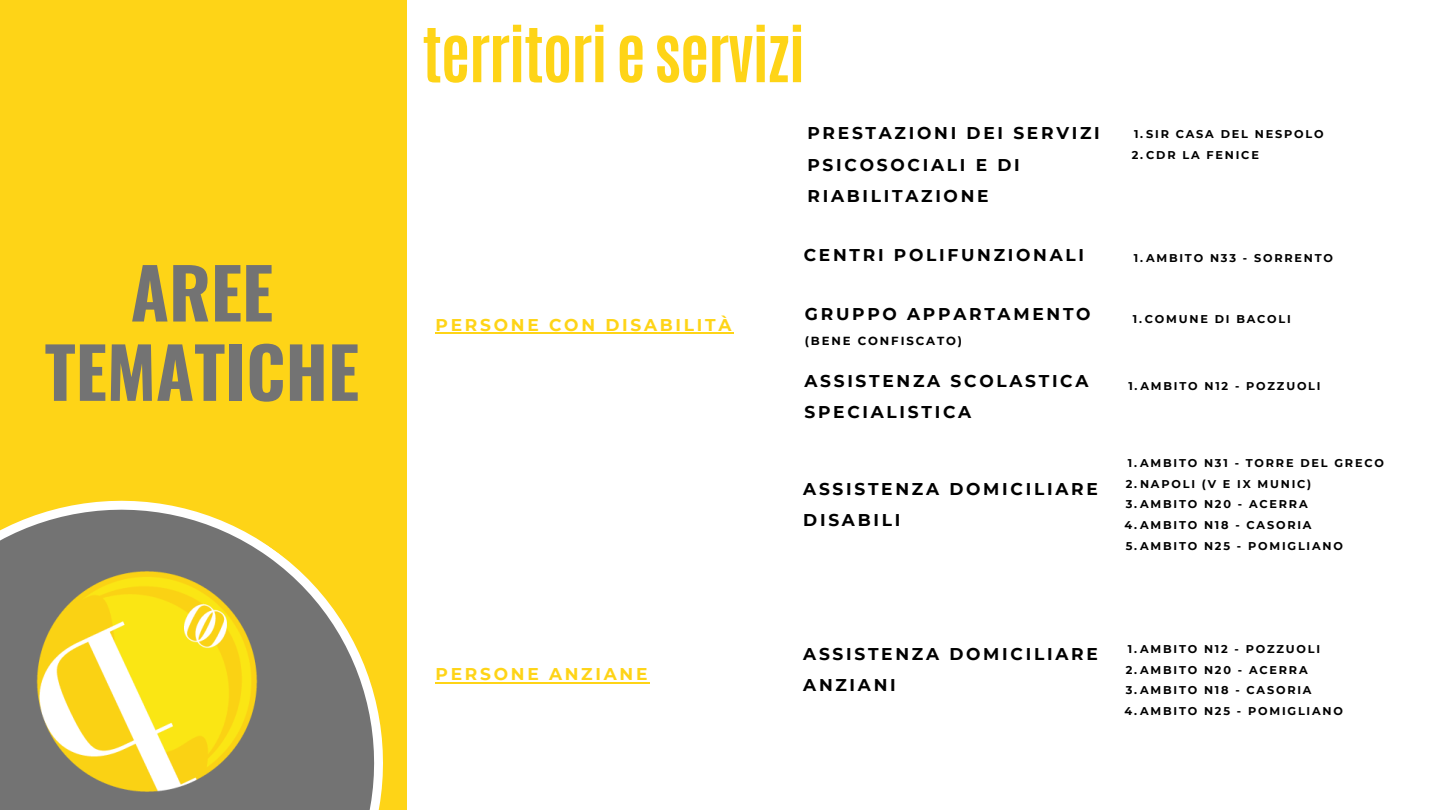
<style>
.page{position:relative;width:1440px;height:810px;background:#fff}
.page>*{position:absolute;margin:0;border:0;box-sizing:border-box;transform-origin:0 0}
.t1{font:700 69.7px/79.3px "Oswald";color:#737373;text-align:center}
.t2{font:700 63px "Antonio";letter-spacing:-.02em;color:#fed417}
.t3{font:700 17px/31.5px "Montserrat";letter-spacing:.16em;color:#000}
.t4{font:700 17px "Montserrat";letter-spacing:.16em;color:#fed417}
.t5{font:700 11.7px "Montserrat";letter-spacing:.16em;color:#000}
.t6{font:700 11.3px "Montserrat";letter-spacing:.16em;color:#000}
</style>
<div class="page">
<div style="left:0;top:0;width:406px;height:810px;background:#fed417"></div>
<svg style="left:331px;top:466px;width:76px;height:344px"></svg>
<img style="left:0;top:500px;width:331px;height:310px">
<hr style="left:436px;top:332px;width:298px;height:2px;background:#fed417">
<hr style="left:436px;top:682px;width:214px;height:1px;background:#fed417">
<p class="t1" style="left:45px;top:250px;width:316px">AREE<br>TEMATICHE</p>
<h2 class="t2" style="left:422px;top:10px;width:384px">TERRITORI E SERVIZI</h2>
<h3 class="t3" style="left:807px;top:117px;width:294px;line-height:31.9px">PRESTAZIONI DEI SERVIZI<br>PSICOSOCIALI E DI<br>RIABILITAZIONE</h3>
<p class="t6" style="left:1134px;top:127px;width:191px">1.SIR CASA DEL NESPOLO</p>
<p class="t6" style="left:1132px;top:148px;width:129px">2.CDR LA FENICE</p>
<p class="t4" style="left:436px;top:314px;width:297px">PERSONE CON DISABILITÀ</p>
<p class="t4" style="left:436px;top:664px;width:213px">PERSONE ANZIANE</p>
<p class="t3" style="left:804px;top:239px;width:282px">CENTRI POLIFUNZIONALI</p>
<h3 class="t6" style="left:1134px;top:251px;width:201px">1.AMBITO N33 - SORRENTO</h3>
<p class="t3" style="left:805px;top:298px;width:287px">GRUPPO APPARTAMENTO</p>
<p class="t5" style="left:805px;top:333px;width:159px">(BENE CONFISCATO)</p>
<h3 class="t6" style="left:1133px;top:312px;width:160px">1.COMUNE DI BACOLI</h3>
<p class="t3" style="left:804px;top:365px;width:286px">ASSISTENZA SCOLASTICA<br>SPECIALISTICA</p>
<p class="t6" style="left:1128px;top:379px;width:194px">1.AMBITO N12 - POZZUOLI</p>
<h3 class="t3" style="left:803px;top:473px;width:296px">ASSISTENZA DOMICILIARE<br>DISABILI</h3>
<p class="t6" style="left:1128px;top:456px;width:258px">1.AMBITO N31 - TORRE DEL GRECO</p>
<p class="t6" style="left:1126px;top:477px;width:187px">2.NAPOLI (V E IX MUNIC)</p>
<h3 class="t6" style="left:1126px;top:498px;width:183px">3.AMBITO N20 - ACERRA</h3>
<p class="t6" style="left:1125px;top:518px;width:188px">4.AMBITO N18 - CASORIA</p>
<h3 class="t6" style="left:1126px;top:539px;width:219px">5.AMBITO N25 - POMIGLIANO</h3>
<p class="t3" style="left:803px;top:638px;width:296px">ASSISTENZA DOMICILIARE<br>ANZIANI</p>
<p class="t6" style="left:1128px;top:642px;width:194px">1.AMBITO N12 - POZZUOLI</p>
<p class="t6" style="left:1126px;top:663px;width:183px">2.AMBITO N20 - ACERRA</p>
<h3 class="t6" style="left:1126px;top:683px;width:187px">3.AMBITO N18 - CASORIA</h3>
<h3 class="t6" style="left:1125px;top:704px;width:220px">4.AMBITO N25 - POMIGLIANO</h3>
</div>
